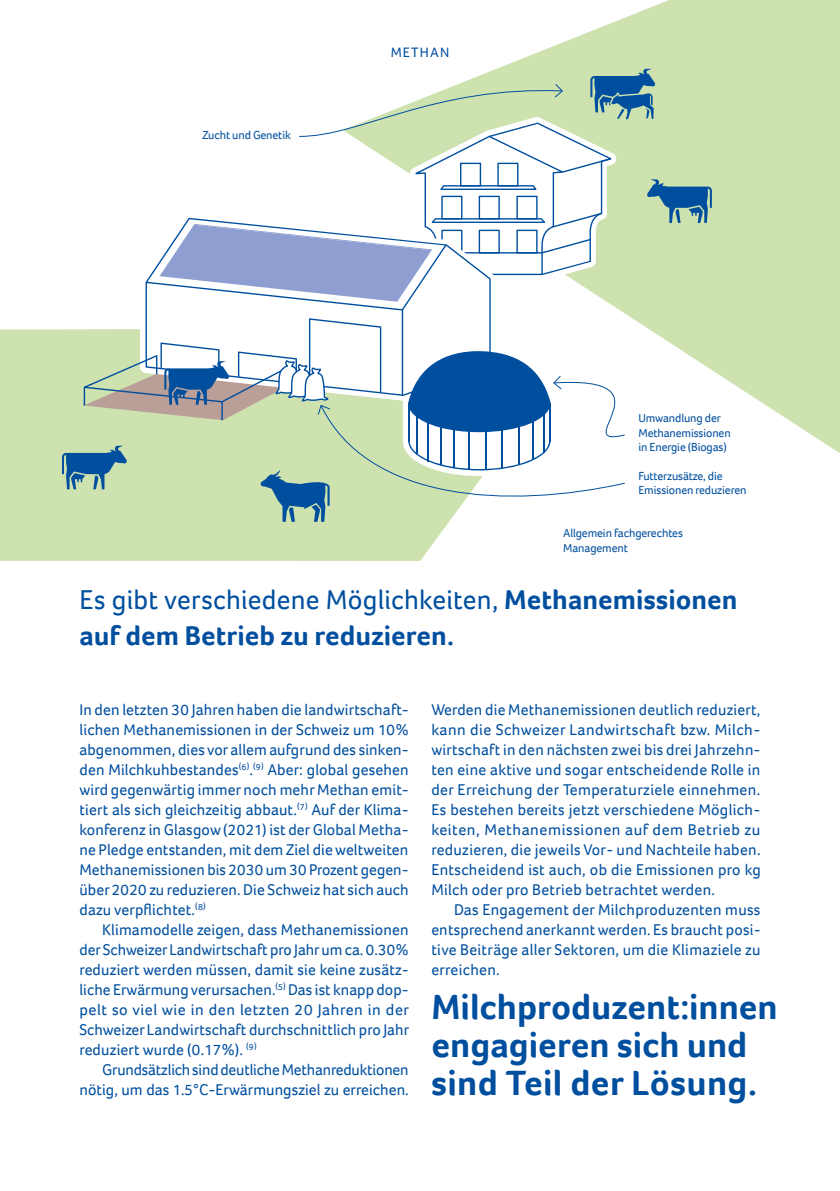
<style>
.page{position:relative;width:840px;height:1191px;background:#fff}
.page>*{position:absolute;margin:0;border:0;box-sizing:border-box;transform-origin:0 0}
._02_Head_18_Pt{font:700 36px/38px "Foco";letter-spacing:.005em;color:#004f9f}
._02_Lead_14_Pt{font:700 28px/36px "Foco";letter-spacing:.005em;color:#004f9f}
._01_Text_8{font:16px/20px "Foco";letter-spacing:.005em;color:#004f9f;text-align:justify}
.t1{font:14px "Foco";letter-spacing:.08em;color:#004f9f}
._01_Text_8-2{font:12px/14.4px "Foco";letter-spacing:-.01em;color:#004f9f}
.s1{font-weight:400}
.s2{font-size:15.4px}
</style>
<div class="page">
<div style="left:0;top:329px;width:449px;height:232px;background:#cee2b0"></div>
<svg style="left:496px;top:0;width:343px;height:453px;fill:#cee2b0"></svg>
<svg style="left:62px;top:69px;width:649px;height:453px"></svg>
<p class="_01_Text_8-2" style="left:202px;top:127px;width:90px">Zucht und Genetik</p>
<p class="t1" style="left:390px;top:43px;width:60px">METHAN</p>
<p class="_01_Text_8-2" style="left:638px;top:411px;width:94px">Umwandlung der<br>Methanemissionen in Energie (Biogas)</p>
<p class="_01_Text_8-2" style="left:638px;top:468px;width:109px">Futterzusätze, die<br>Emissionen reduzieren</p>
<p class="_01_Text_8-2" style="left:563px;top:526px;width:121px">Allgemein fachgerechtes<br>Management</p>
<p class="_02_Lead_14_Pt" style="left:79px;top:581px;width:659px"><span class="s1">Es gibt verschiedene Möglichkeiten,</span> Methanemissionen auf dem Betrieb zu reduzieren.</p>
<p class="_01_Text_8" style="left:79px;top:699px;width:330px">In den letzten <span class="s2">30</span> Jahren haben die landwirtschaft&shy;lichen Methanemissionen in der Schweiz um <span class="s2">10</span>% abgenommen, dies vor allem aufgrund des sinken&shy;den Milchkuhbestandes<sup>(</sup><sup>6</sup><sup>)</sup>.<sup>(</sup><sup>9</sup><sup>)</sup> Aber: global gesehen wird gegenwärtig immer noch mehr Methan emit&shy;tiert als sich gleichzeitig abbaut.<sup>(</sup><sup>7</sup><sup>)</sup> Auf der Klima&shy;konferenz in Glasgow (<span class="s2">2021</span>) ist der Global Metha&shy;ne Pledge entstanden, mit dem Ziel die weltweiten Methanemissionen bis <span class="s2">2030</span> um <span class="s2">30</span> Prozent gegen&shy;über <span class="s2">2020</span> zu reduzieren. Die Schweiz hat sich auch dazu verpflichtet.<sup>(</sup><sup>8</sup><sup>)</sup></p>
<p class="_01_Text_8" style="left:79px;top:919px;width:331px;text-indent:23px">Klimamodelle zeigen, dass Methanemissionen der Schweizer Landwirtschaft pro Jahr um ca. <span class="s2">0</span>.<span class="s2">30</span>% reduziert werden müssen, damit sie keine zusätz&shy;liche Erwärmung verursachen.<sup>(</sup><sup>5</sup><sup>)</sup> Das ist knapp dop&shy;pelt so viel wie in den letzten <span class="s2">20</span> Jahren in der Schweizer Landwirtschaft durchschnittlich pro Jahr reduziert wurde (<span class="s2">0</span>.<span class="s2">17</span>%). <sup>(</sup><sup>9</sup><sup>)</sup></p>
<p class="_01_Text_8" style="left:79px;top:1059px;width:330px;text-align:right">Grundsätzlich sind deutliche Methanreduktionen nötig, um das <span class="s2">1</span>.<span class="s2">5</span>°C-Erwärmungsziel zu erreichen.</p>
<p class="_01_Text_8" style="left:431px;top:699px;width:331px">Werden die Methanemissionen deutlich reduziert, kann die Schweizer Landwirtschaft bzw. Milch&shy;wirtschaft in den nächsten zwei bis drei Jahrzehn&shy;ten eine aktive und sogar entscheidende Rolle in der Erreichung der Temperaturziele einnehmen.<br>Es bestehen bereits jetzt verschiedene Möglich&shy;keiten, Methanemissionen auf dem Betrieb zu reduzieren, die jeweils Vor- und Nachteile haben.<br>Entscheidend ist auch, ob die Emissionen pro kg Milch oder pro Betrieb betrachtet werden.</p>
<p class="_01_Text_8" style="left:431px;top:899px;width:330px;text-indent:23px">Das Engagement der Milchproduzenten muss entsprechend anerkannt werden. Es braucht posi&shy;tive Beiträge aller Sektoren, um die Klimaziele zu erreichen.</p>
<p class="_02_Head_18_Pt" style="left:431px;top:987px;width:348px">Milchproduzent:innen engagieren sich und sind Teil der Lösung.</p>
</div>
